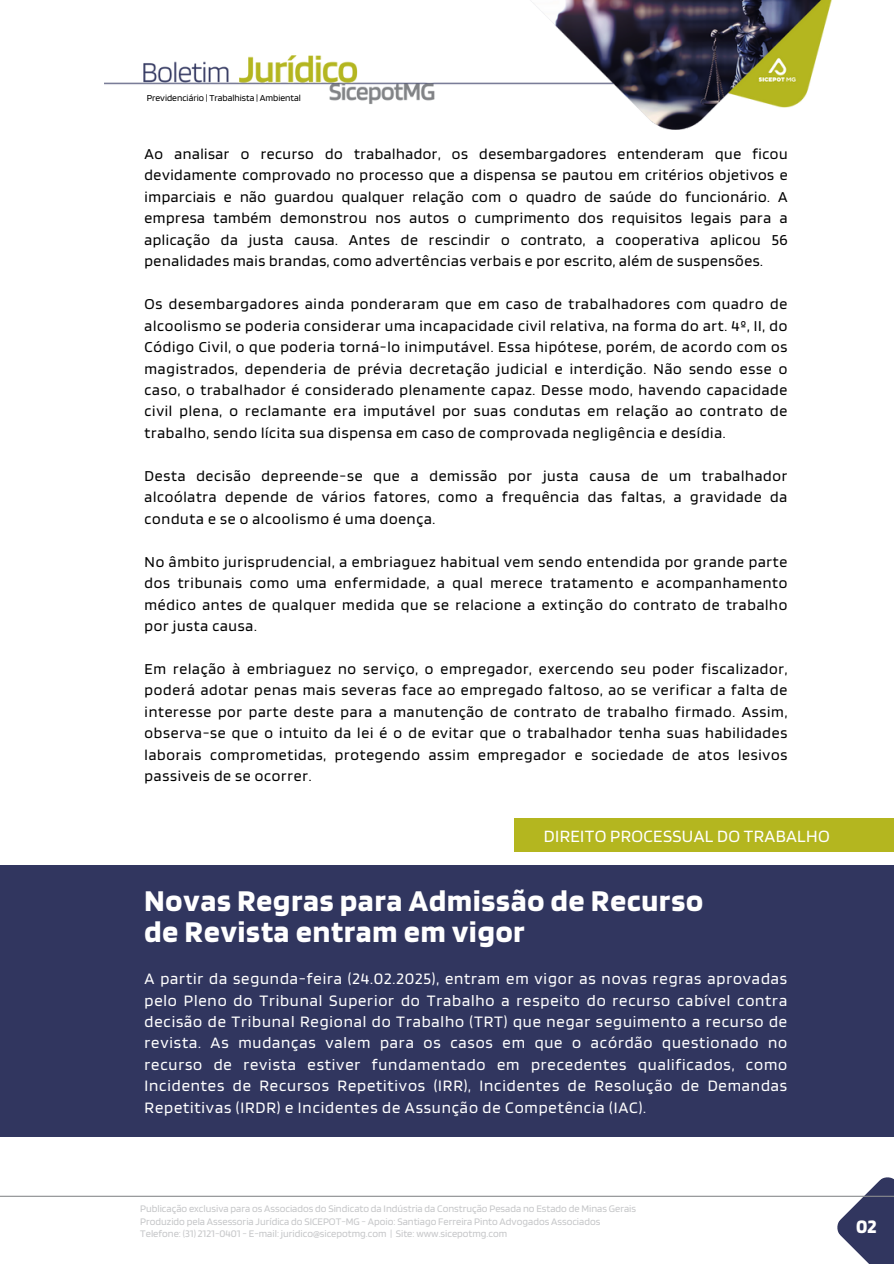
<style>
.page{position:relative;width:894px;height:1264px;background:#fff}
.page>*{position:absolute;margin:0;border:0;box-sizing:border-box;transform-origin:0 0}
.t1{font:700 31.5px/31.5px "Blinker";letter-spacing:.03em;color:#fff}
.t2{font:700 19.95px "Blinker";color:#fff}
.t3{font:18px "Blinker";letter-spacing:.02em;color:#fff}
.t4{font:16.65px/21.3px "Blinker";letter-spacing:.05em;color:#fff;text-align:justify}
.t5{font:15.75px/21.5px "Blinker";letter-spacing:.045em;color:#000;text-align:justify}
.t6{font:10.5px "Blinker";color:#c6c7c9}
.t7{font:9.6px "Blinker";color:#000}
</style>
<div class="page">
<img style="left:105px;top:0;width:727px;height:129px">
<svg style="left:835px;top:1177px;width:58px;height:86px"></svg>
<hr style="left:0;top:1195px;width:893px;height:1px;background:#8a8c8f">
<div style="left:0;top:865px;width:893px;height:272px;background:#31365f"></div>
<div style="left:514px;top:818px;width:379px;height:34px;background:#b4b61f"></div>
<p class="t7" style="left:147px;top:92px;width:156px">Previdenciário | Trabalhista | Ambiental</p>
<h1 class="t5" style="left:144px;top:142px;width:644px">Ao analisar o recurso do trabalhador, os desembargadores entenderam que ficou devidamente comprovado no processo que a dispensa se pautou em critérios objetivos e imparciais e não guardou qualquer relação com o quadro de saúde do funcionário. A empresa também demonstrou nos autos o cumprimento dos requisitos legais para a aplicação da justa causa. Antes de rescindir o contrato, a cooperativa aplicou 56 penalidades mais brandas, como advertências verbais e por escrito, além de suspensões.</h1>
<h3 class="t5" style="left:144px;top:293px;width:644px">Os desembargadores ainda ponderaram que em caso de trabalhadores com quadro de alcoolismo se poderia considerar uma incapacidade civil relativa, na forma do art. 4º, II, do Código Civil, o que poderia torná-lo inimputável. Essa hipótese, porém, de acordo com os magistrados, dependeria de prévia decretação judicial e interdição. Não sendo esse o caso, o trabalhador é considerado plenamente capaz. Desse modo, havendo capacidade civil plena, o reclamante era imputável por suas condutas em relação ao contrato de trabalho, sendo lícita sua dispensa em caso de comprovada negligência e desídia.</h3>
<p class="t5" style="left:144px;top:464px;width:644px">Desta decisão depreende-se que a demissão por justa causa de um trabalhador alcoólatra depende de vários fatores, como a frequência das faltas, a gravidade da conduta e se o alcoolismo é uma doença.</p>
<p class="t5" style="left:144px;top:550px;width:644px">No âmbito jurisprudencial, a embriaguez habitual vem sendo entendida por grande parte dos tribunais como uma enfermidade, a qual merece tratamento e acompanhamento médico antes de qualquer medida que se relacione a extinção do contrato de trabalho por justa causa.</p>
<p class="t5" style="left:144px;top:657px;width:644px">Em relação à embriaguez no serviço, o empregador, exercendo seu poder fiscalizador, poderá adotar penas mais severas face ao empregado faltoso, ao se verificar a falta de interesse por parte deste para a manutenção de contrato de trabalho firmado. Assim, observa-se que o intuito da lei é o de evitar que o trabalhador tenha suas habilidades laborais comprometidas, protegendo assim empregador e sociedade de atos lesivos passiveis de se ocorrer.</p>
<h2 class="t3" style="left:544px;top:824px;width:287px">DIREITO PROCESSUAL DO TRABALHO</h2>
<h4 class="t1" style="left:144px;top:883px;width:560px">Novas Regras para Admissão de Recurso de Revista entram em vigor</h4>
<h4 class="t4" style="left:144px;top:967px;width:644px">A partir da segunda-feira (24.02.2025), entram em vigor as novas regras aprovadas pelo Pleno do Tribunal Superior do Trabalho a respeito do recurso cabível contra decisão de Tribunal Regional do Trabalho (TRT) que negar seguimento a recurso de revista. As mudanças valem para os casos em que o acórdão questionado no recurso de revista estiver fundamentado em precedentes qualificados, como Incidentes de Recursos Repetitivos (IRR), Incidentes de Resolução de Demandas Repetitivas (IRDR) e Incidentes de Assunção de Competência (IAC).</h4>
<p class="t6" style="left:140px;top:1202px;width:497px">Publicação exclusiva para os Associados do Sindicato da Indústria da Construção Pesada no Estado de Minas Gerais</p>
<h4 class="t6" style="left:140px;top:1214px;width:461px">Produzido pela Assessoria Jurídica do SICEPOT-MG - Apoio: Santiago Ferreira Pinto Advogados Associados</h4>
<h4 class="t6" style="left:140px;top:1226px;width:368px">Telefone: (31) 2121-0401 - E-mail: juridico@sicepotmg.com | Site: www.sicepotmg.com</h4>
<h4 class="t2" style="left:855px;top:1213px;width:22px">02</h4>
</div>
